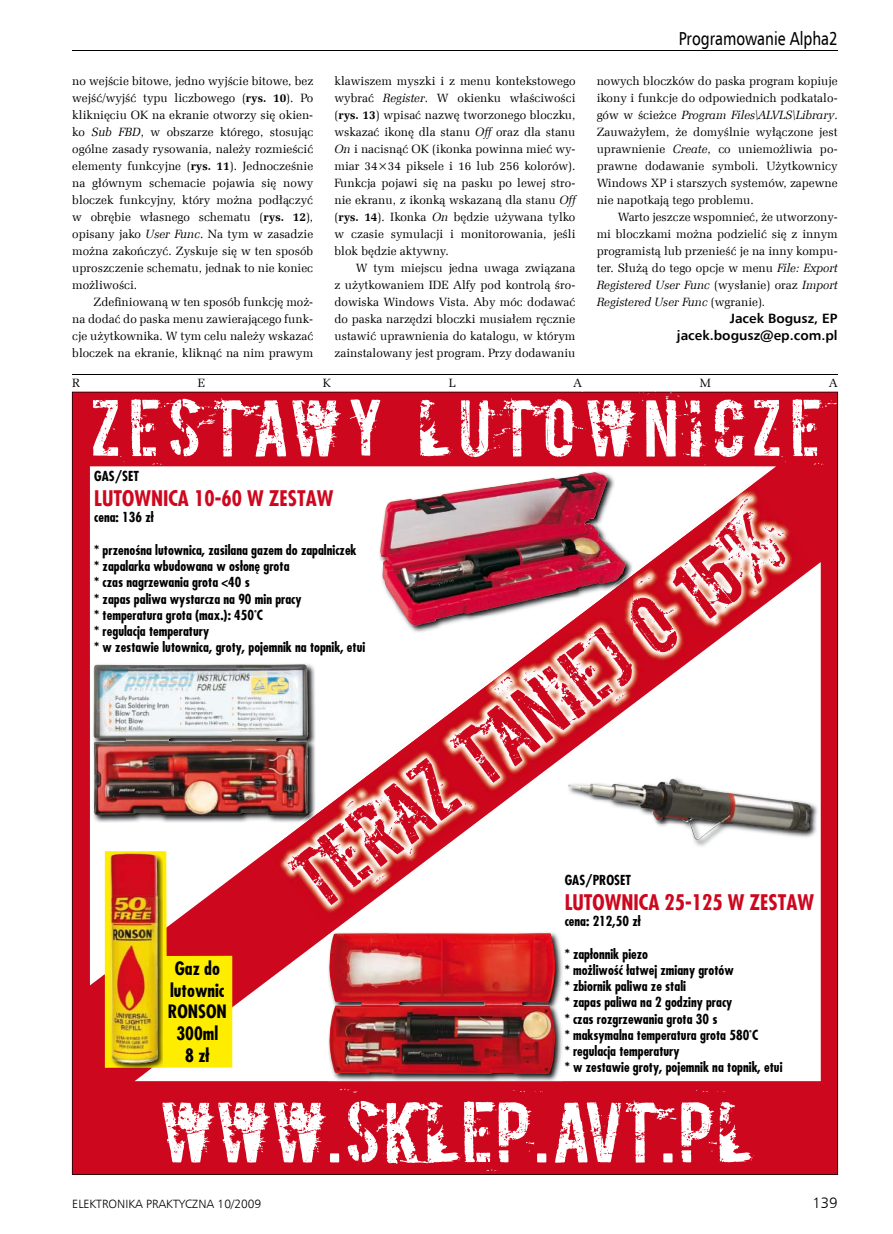
<style>
.page{position:relative;width:893px;height:1234px;background:#fff}
.page>*{position:absolute;margin:0;border:0;box-sizing:border-box;transform-origin:0 0}
.t1{font:72px "Boycott";color:#fff}
.t2{font:72px "Boycott";color:#cd071e}
.t3{font:67.5px "Boycott";letter-spacing:.1em;color:#fff}
.t4{font:700 21px "Fujiyama";color:#cd071e}
.t5{font:18.75px "Humnst 777 EU";color:#000;scale:.8 1}
.t6{font:700 18px/21.6px "Fujiyama";color:#000;text-align:center}
.t7{font:15px "Humnst 777 Lt EU";color:#000}
.t8{font:700 13.5px/16.2px "Fujiyama";color:#000}
.t9{font:700 13.5px/17px "Humnst 777 EU";color:#000;text-align:right}
.t10{font:12px/17px "Zapf Ellipt EU";color:#000;text-align:justify}
.t11{font:12px "Humnst 777 Lt EU";color:#000}
.s1{font-weight:700}
.s2{font-style:italic}
</style>
<div class="page">
<hr style="left:72px;top:51px;width:766px;height:1px;background:#000">
<hr style="left:72px;top:374px;width:766px;height:1px;background:#000">
<div style="left:72px;top:391px;width:766px;height:783px;background:#cd071e"></div>
<svg style="left:90px;top:466px;width:686px;height:519px"></svg>
<svg style="left:135px;top:562px;width:686px;height:518px"></svg>
<img style="left:267px;top:483px;width:545px;height:445px">
<img style="left:265px;top:481px;width:488px;height:370px">
<img style="left:277px;top:492px;width:527px;height:425px">
<img style="left:92px;top:662px;width:223px;height:160px">
<img style="left:298px;top:809px;width:17px;height:13px">
<svg style="left:305px;top:814px;width:10px;height:8px"></svg>
<img style="left:93px;top:664px;width:216px;height:151px">
<img style="left:567px;top:777px;width:251px;height:70px">
<img style="left:568px;top:778px;width:243px;height:63px">
<img style="left:328px;top:930px;width:235px;height:150px">
<img style="left:329px;top:932px;width:226px;height:141px">
<img style="left:378px;top:470px;width:255px;height:163px">
<img style="left:550px;top:570px;width:83px;height:63px">
<img style="left:565px;top:582px;width:68px;height:51px">
<img style="left:380px;top:472px;width:246px;height:155px">
<img style="left:108px;top:1068px;width:40px;height:2px">
<img style="left:148px;top:1068px;width:15px;height:2px">
<img style="left:103px;top:974px;width:2px;height:93px">
<img style="left:103px;top:851px;width:2px;height:123px">
<svg style="left:105px;top:851px;width:127px;height:217px"></svg>
<img style="left:108px;top:853px;width:55px;height:214px">
<p class="t10" style="left:72px;top:73px;width:242px">no wejście bitowe, jedno wyjście bitowe, bez wejść/wyjść typu liczbowego (<span class="s1">rys. 10</span>). Po kliknięciu OK na ekranie otworzy się okien&shy;ko <span class="s2">Sub FBD</span>, w obszarze którego, stosując ogólne zasady rysowania, należy rozmieścić elementy funkcyjne (<span class="s1">rys. 11</span>). Jednocześnie na głównym schemacie pojawia się nowy bloczek funkcyjny, który można podłączyć w obrębie własnego schematu (<span class="s1">rys. 12</span>), opisany jako <span class="s2">User Func</span>. Na tym w zasadzie można zakończyć. Zyskuje się w ten sposób uproszczenie schematu, jednak to nie koniec możliwości.</p>
<p class="t10" style="left:72px;top:294px;width:242px;text-indent:21px">Zdefiniowaną w ten sposób funkcję moż&shy;na dodać do paska menu zawierającego funk&shy;cje użytkownika. W tym celu należy wskazać bloczek na ekranie, kliknąć na nim prawym</p>
<p class="t10" style="left:334px;top:73px;width:242px">klawiszem myszki i z menu kontekstowego wybrać <span class="s2">Register</span>. W okienku właściwości (<span class="s1">rys. 13</span>) wpisać nazwę tworzonego bloczku, wskazać ikonę dla stanu <span class="s2">Off</span> oraz dla stanu <span class="s2">On</span> i nacisnąć OK (ikonka powinna mieć wy&shy;miar 34×34 piksele i 16 lub 256 kolorów).<br>Funkcja pojawi się na pasku po lewej stro&shy;nie ekranu, z ikonką wskazaną dla stanu <span class="s2">Off </span>(<span class="s1">rys. 14</span>). Ikonka <span class="s2">On</span> będzie używana tylko w czasie symulacji i monitorowania, jeśli blok będzie aktywny.</p>
<p class="t10" style="left:334px;top:260px;width:242px;text-indent:21px">W tym miejscu jedna uwaga związana z użytkowaniem IDE Alfy pod kontrolą śro&shy;dowiska Windows Vista. Aby móc dodawać do paska narzędzi bloczki musiałem ręcznie ustawić uprawnienia do katalogu, w którym zainstalowany jest program. Przy dodawaniu</p>
<h3 class="t5" style="left:679px;top:27px;width:200px">Programowanie Alpha2</h3>
<p class="t10" style="left:597px;top:73px;width:242px">nowych bloczków do paska program kopiuje ikony i funkcje do odpowiednich podkatalo&shy;gów w ścieżce <span class="s2">Program Files\ALVLS\Library</span>.<br>Zauważyłem, że domyślnie wyłączone jest uprawnienie <span class="s2">Create</span>, co uniemożliwia po&shy;prawne dodawanie symboli. Użytkownicy Windows XP i starszych systemów, zapewne nie napotkają tego problemu.</p>
<p class="t10" style="left:597px;top:209px;width:242px;text-indent:21px">Warto jeszcze wspomnieć, że utworzony&shy;mi bloczkami można podzielić się z innym programistą lub przenieść je na inny kompu&shy;ter. Służą do tego opcje w menu <span class="s2">File: Export Registered User Func</span> (wysłanie) oraz <span class="s2">Import Registered User Func</span> (wgranie)<span class="s2">.</span></p>
<p class="t9" style="left:677px;top:310px;width:162px">Jacek Bogusz, EP jacek.bogusz@ep.com.pl</p>
<p class="t10" style="left:72px;top:375px;width:9px">R</p>
<p class="t10" style="left:198px;top:375px;width:9px">E</p>
<p class="t10" style="left:323px;top:375px;width:10px">K</p>
<p class="t10" style="left:449px;top:375px;width:8px">L</p>
<p class="t10" style="left:573px;top:375px;width:10px">A</p>
<p class="t10" style="left:700px;top:375px;width:13px">M</p>
<p class="t10" style="left:829px;top:375px;width:10px">A</p>
<h2 class="t3" style="left:89px;top:380px;width:734px">ZESTAWY LUTOWNICZE</h2>
<p class="t8" style="left:94px;top:467px;width:46px">GAS/SET</p>
<h3 class="t4" style="left:94px;top:484px;width:241px">LUTOWNICA 10-60 W ZESTAW</h3>
<p class="t8" style="left:94px;top:509px;width:61px">cena: 136 zł</p>
<p class="t8" style="left:94px;top:541px;width:273px">* przenośna lutownica, zasilana gazem do zapalniczek<br>* zapalarka wbudowana w osłonę grota<br>* czas nagrzewania grota &lt;40 s<br>* zapas paliwa wystarcza na 90 min pracy<br>* temperatura grota (max.): 450°C<br>* regulacja temperatury<br>* w zestawie lutownica, groty, pojemnik na topnik, etui</p>
<h1 class="t2" style="left:271px;top:848px;width:592px;rotate:-37deg">TERAZ TANIEJ O 15%</h1>
<p class="t8" style="left:565px;top:871px;width:68px">GAS/PROSET</p>
<h3 class="t4" style="left:565px;top:888px;width:251px">LUTOWNICA 25-125 W ZESTAW</h3>
<p class="t8" style="left:565px;top:912px;width:78px">cena: 212,50 zł</p>
<p class="t8" style="left:565px;top:945px;width:219px">* zapłonnik piezo<br>* możliwość łatwej zmiany grotów<br>* zbiornik paliwa ze stali<br>* zapas paliwa na 2 godziny pracy<br>* czas rozgrzewania grota 30 s<br>* maksymalna temperatura grota 580°C<br>* regulacja temperatury<br>* w zestawie groty, pojemnik na topnik, etui</p>
<h3 class="t6" style="left:168px;top:957px;width:60px">Gaz do lutownic<br>RONSON<br>300ml<br>8 zł</h3>
<h1 class="t1" style="left:158px;top:1080px;width:595px">WWW.SKLEP.AVT.PL</h1>
<p class="t11" style="left:72px;top:1196px;width:191px">ELEKTRONIKA PRAKTYCZNA 10/2009</p>
<p class="t7" style="left:812px;top:1193px;width:27px">139</p>
</div>
